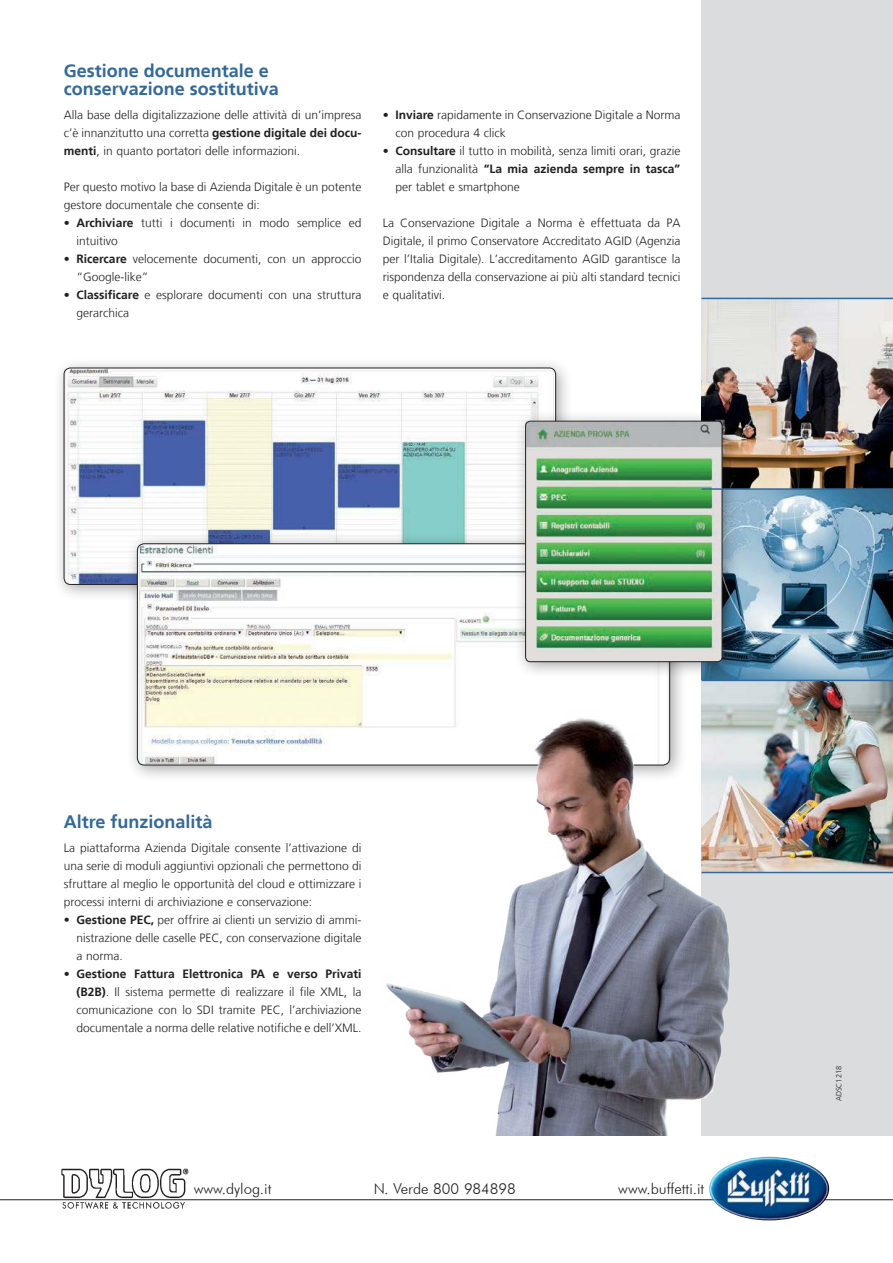
<style>
.page{position:relative;width:893px;height:1263px;background:#fff}
.page>*{position:absolute;margin:0;border:0;box-sizing:border-box;transform-origin:0 0}
.t1{font:700 18px/18px "Frutiger";color:#33699a}
.t2{font:300 15px "Futura BT";color:#221f1f}
.t3{font:300 12px/18px "Frutiger";color:#221f1f;text-align:justify}
.t4{font:300 7.5px "Frutiger";color:#221f1f}
.s1{font-weight:700}
</style>
<div class="page">
<hr style="left:0;top:1199px;width:893px;height:1px;background:#221f1f">
<img style="left:709px;top:1157px;width:120px;height:63px">
<img style="left:62px;top:1169px;width:126px;height:39px">
<div style="left:52px;top:356px;width:521px;height:246px;background:#221f1f;opacity:.4"></div>
<img style="left:64px;top:368px;width:492px;height:216px">
<div style="left:126px;top:532px;width:561px;height:251px;background:#221f1f;opacity:.4"></div>
<img style="left:137px;top:544px;width:531px;height:221px">
<div style="left:702px;top:0;width:191px;height:1135px;background:#dbdcde"></div>
<img style="left:702px;top:299px;width:191px;height:573px">
<img style="left:367px;top:709px;width:372px;height:426px">
<div style="left:514px;top:410px;width:225px;height:269px;background:#221f1f;opacity:.4"></div>
<img style="left:526px;top:421px;width:196px;height:241px">
<div style="left:525px;top:421px;width:197px;height:241px;border:1px solid #221f1f;border-radius:5px"></div>
<hr style="left:702px;top:872px;width:191px;height:1px;background:#33699a">
<hr style="left:702px;top:298px;width:191px;height:1px;background:#33699a">
<hr style="left:702px;top:488px;width:191px;height:2px;background:#33699a">
<hr style="left:702px;top:680px;width:191px;height:1px;background:#33699a">
<h1 class="t1" style="left:64px;top:63px;width:217px">Gestione documentale e conservazione sostitutiva</h1>
<p class="t3" style="left:64px;top:106px;width:299px">Alla base della digitalizzazione delle attività di un’impresa c’è innanzitutto una corretta <span class="s1">gestione digitale dei docu&shy;menti</span>, in quanto portatori delle informazioni.</p>
<p class="t3" style="left:64px;top:178px;width:299px">Per questo motivo la base di Azienda Digitale è un potente gestore documentale che consente di:</p>
<p class="t3" style="left:77px;top:214px;width:286px;text-indent:-13px"><span class="s1">• Archiviare</span> tutti i documenti in modo semplice ed intuitivo</p>
<p class="t3" style="left:77px;top:250px;width:286px;text-indent:-13px"><span class="s1">• Ricercare</span> velocemente documenti, con un approccio “Google-like”</p>
<p class="t3" style="left:77px;top:286px;width:286px;text-indent:-13px"><span class="s1">• Classificare</span> e esplorare documenti con una struttura gerarchica</p>
<p class="t3" style="left:395px;top:106px;width:286px;text-indent:-13px"><span class="s1">• Inviare</span> rapidamente in Conservazione Digitale a Norma con procedura 4 click</p>
<p class="t3" style="left:395px;top:142px;width:286px;text-indent:-13px"><span class="s1">• Consultare</span> il tutto in mobilità, senza limiti orari, grazie alla funzionalità <span class="s1">“La mia azienda sempre in tasca” </span>per tablet e smartphone</p>
<p class="t3" style="left:383px;top:214px;width:299px">La Conservazione Digitale a Norma è effettuata da PA Digitale, il primo Conservatore Accreditato AGID (Agenzia per l’Italia Digitale). L’accreditamento AGID garantisce la rispondenza della conservazione ai più alti standard tecnici e qualitativi.</p>
<h1 class="t1" style="left:64px;top:814px;width:150px">Altre funzionalità</h1>
<p class="t3" style="left:64px;top:840px;width:299px">La piattaforma Azienda Digitale consente l’attivazione di una serie di moduli aggiuntivi opzionali che permettono di sfruttare al meglio le opportunità del cloud e ottimizzare i processi interni di archiviazione e conservazione:</p>
<p class="t3" style="left:77px;top:911px;width:286px;text-indent:-13px">• <span class="s1">Gestione PEC,</span> per offrire ai clienti un servizio di ammi&shy;nistrazione delle caselle PEC, con conservazione digitale a norma.</p>
<p class="t3" style="left:77px;top:966px;width:286px;text-indent:-13px"><span class="s1">• Gestione Fattura Elettronica PA e verso Privati (B2B)</span>. Il sistema permette di realizzare il file XML, la comunicazione con lo SDI tramite PEC, l’archiviazione documentale a norma delle relative notifiche e dell’XML.</p>
<p class="t2" style="left:194px;top:1183px;width:79px">www.dylog.it</p>
<p class="t2" style="left:618px;top:1183px;width:88px">www.buffetti.it</p>
<p class="t2" style="left:374px;top:1183px;width:144px">N. Verde 800 984898</p>
<p class="t4" style="left:836px;top:1101px;width:37px;rotate:-90deg">ADSC1218</p>
</div>
